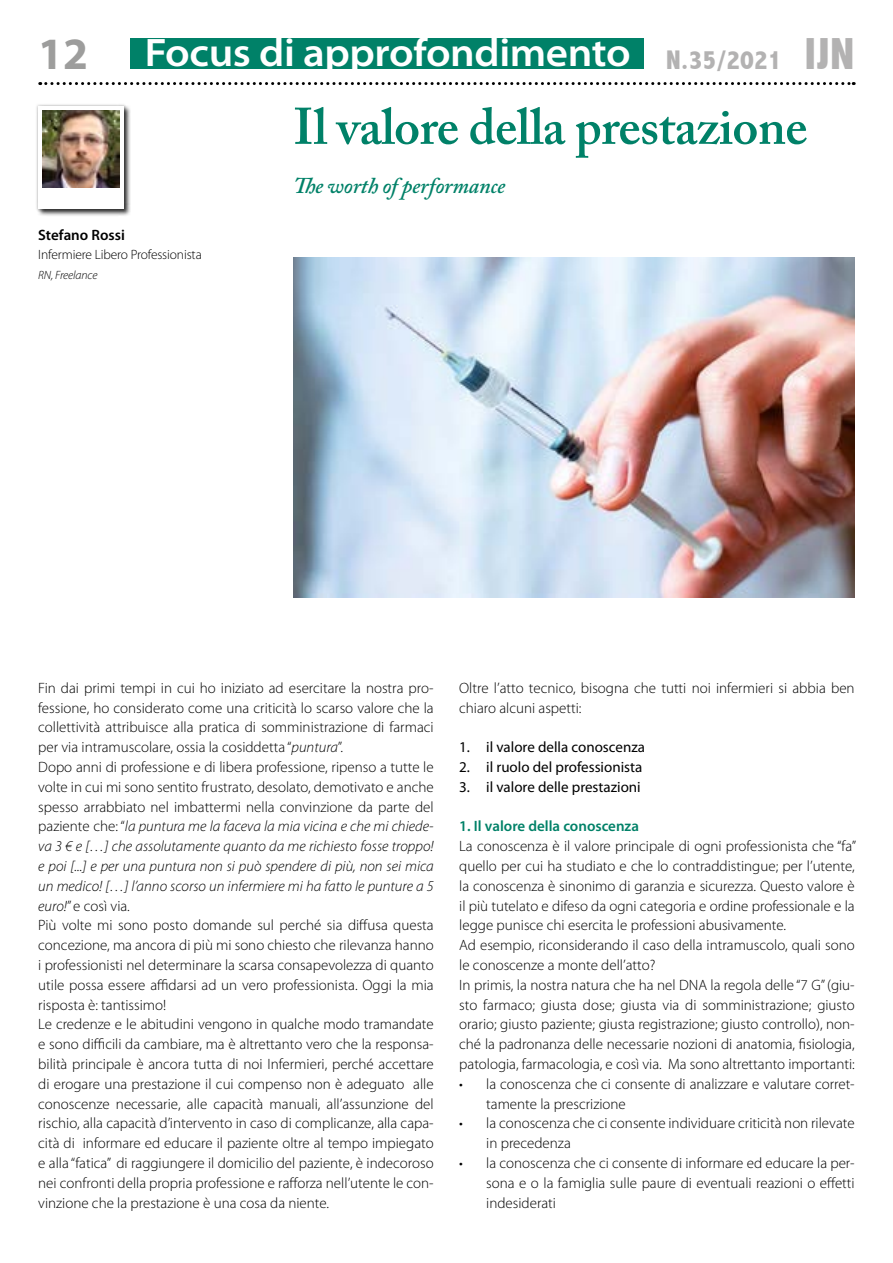
<style>
.page{position:relative;width:893px;height:1263px;background:#fff}
.page>*{position:absolute;margin:0;border:0;box-sizing:border-box;transform-origin:0 0}
.t1{font:600 51px "Adobe Caslon Pro";letter-spacing:-.01em;color:#008168}
.t2{font:700 45px "Myriad Pro";color:#9d9d9c}
.t3{font:600 semi-expanded 39.9px "Myriad Pro";letter-spacing:-.01em;color:#fff}
.t4{font:800 condensed 27px "Abadi";color:#b3b2b2}
.t5{font:italic 600 22.5px "Adobe Caslon Pro";letter-spacing:-.01em;color:#008168}
.t6{font:300 15px/19.8px "Myriad Pro";color:#000}
.t7{font:15px "Myriad Pro";color:#000}
.t8{font:600 15px "Myriad Pro";color:#008168}
.t9{font:600 15px "Myriad Pro";color:#000}
.t10{font:300 13.5px "Myriad Pro";letter-spacing:-.01em;color:#000}
.t11{font:italic 300 12px "Myriad Pro";letter-spacing:-.01em;color:#000}
.s1{font-size:45px}
.s2{font-style:italic}
</style>
<div class="page">
<svg style="left:40px;top:82px;width:814px;height:3px"></svg>
<div style="left:130px;top:38px;width:514px;height:31px;background:#008168"></div>
<img style="left:294px;top:257px;width:561px;height:340px">
<div style="left:37px;top:105px;width:93px;height:111px;background:#000;opacity:.75"></div>
<div style="left:35px;top:103px;width:92px;height:108px;background:#000;opacity:.3"></div>
<div style="left:38px;top:106px;width:86px;height:103px;background:#fff"></div>
<img style="left:42px;top:110px;width:78px;height:78px">
<h3 class="t3" style="left:145px;top:30px;width:487px">Focus di approfondimento</h3>
<h2 class="t2" style="left:38px;top:24px;width:51px">12</h2>
<h3 class="t4" style="left:666px;top:45px;width:190px">N.35/2021 <span class="s1">IJN</span></h3>
<h1 class="t1" style="left:294px;top:96px;width:515px">Il valore della prestazione</h1>
<h3 class="t5" style="left:294px;top:172px;width:213px">The worth of performance</h3>
<p class="t9" style="left:38px;top:225px;width:88px">Stefano Rossi</p>
<p class="t10" style="left:38px;top:247px;width:165px">Infermiere Libero Professionista</p>
<p class="t11" style="left:38px;top:268px;width:61px">RN, Freelance</p>
<p class="t6" style="left:38px;top:678px;width:397px">Fin dai primi tempi in cui ho iniziato ad esercitare la nostra pro&shy;fessione, ho considerato come una criticità lo scarso valore che la collettività attribuisce alla pratica di somministrazione di farmaci per via intramuscolare, ossia la cosiddetta “<span class="s2">puntura</span>”.<br>Dopo anni di professione e di libera professione, ripenso a tutte le volte in cui mi sono sentito frustrato, desolato, demotivato e anche spesso arrabbiato nel imbattermi nella convinzione da parte del paziente che: “<span class="s2">la puntura me la faceva la mia vicina e che mi chiede&shy;va 3 € e […] che assolutamente quanto da me richiesto fosse troppo! e poi [...] e per una puntura non si può spendere di più, non sei mica un medico! […] l’anno scorso un infermiere mi ha fatto le punture a 5 euro!</span>” e così via.<br>Più volte mi sono posto domande sul perché sia diffusa questa concezione, ma ancora di più mi sono chiesto che rilevanza hanno i professionisti nel determinare la scarsa consapevolezza di quanto utile possa essere affidarsi ad un vero professionista. Oggi la mia risposta è: tantissimo!<br>Le credenze e le abitudini vengono in qualche modo tramandate e sono difficili da cambiare, ma è altrettanto vero che la responsa&shy;bilità principale è ancora tutta di noi Infermieri, perché accettare di erogare una prestazione il cui compenso non è adeguato alle conoscenze necessarie, alle capacità manuali, all’assunzione del rischio, alla capacità d’intervento in caso di complicanze, alla capa&shy;cità di informare ed educare il paziente oltre al tempo impiegato e alla “fatica” di raggiungere il domicilio del paziente, è indecoroso nei confronti della propria professione e rafforza nell’utente le con&shy;vinzione che la prestazione è una cosa da niente.</p>
<p class="t6" style="left:459px;top:678px;width:397px">Oltre l’atto tecnico, bisogna che tutti noi infermieri si abbia ben chiaro alcuni aspetti:</p>
<p class="t7" style="left:459px;top:738px;width:187px">1. il valore della conoscenza</p>
<p class="t7" style="left:459px;top:758px;width:185px">2. il ruolo del professionista</p>
<p class="t7" style="left:459px;top:777px;width:183px">3. il valore delle prestazioni</p>
<p class="t8" style="left:459px;top:817px;width:181px">1. Il valore della conoscenza</p>
<p class="t6" style="left:459px;top:836px;width:398px">La conoscenza è il valore principale di ogni professionista che “fa” quello per cui ha studiato e che lo contraddistingue; per l’utente, la conoscenza è sinonimo di garanzia e sicurezza. Questo valore è il più tutelato e difeso da ogni categoria e ordine professionale e la legge punisce chi esercita le professioni abusivamente.<br>Ad esempio, riconsiderando il caso della intramuscolo, quali sono le conoscenze a monte dell’atto?<br>In primis, la nostra natura che ha nel DNA la regola delle “7 G” (giu&shy;sto farmaco; giusta dose; giusta via di somministrazione; giusto orario; giusto paziente; giusta registrazione; giusto controllo), non&shy;ché la padronanza delle necessarie nozioni di anatomia, fisiologia, patologia, farmacologia, e così via. Ma sono altrettanto importanti:</p>
<p class="t6" style="left:486px;top:1074px;width:370px;text-indent:-27px">• la conoscenza che ci consente di analizzare e valutare corret&shy;tamente la prescrizione</p>
<p class="t6" style="left:486px;top:1114px;width:370px;text-indent:-27px">• la conoscenza che ci consente individuare criticità non rilevate in precedenza</p>
<p class="t6" style="left:486px;top:1153px;width:370px;text-align:justify;text-indent:-27px">• la conoscenza che ci consente di informare ed educare la per&shy;sona e o la famiglia sulle paure di eventuali reazioni o effetti indesiderati</p>
</div>
